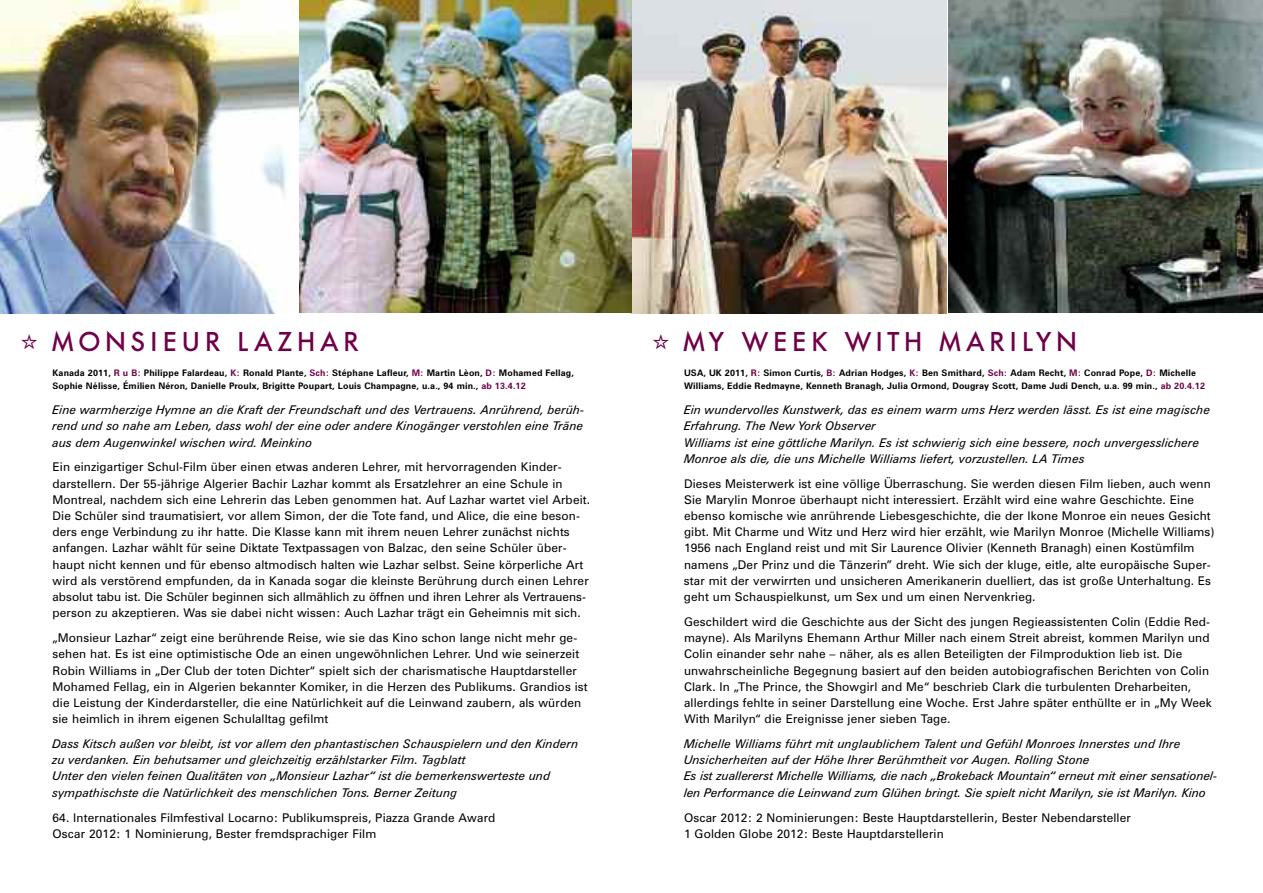
<style>
.page{position:relative;width:1263px;height:893px;background:#fff}
.page>*{position:absolute;margin:0;border:0;box-sizing:border-box;transform-origin:0 0}
.t1{font:500 27px "Futura BQ";letter-spacing:.17em;color:#6f0049}
.t2{font:12px/16.2px "Zurich BT";letter-spacing:.01em;color:#000}
.t3{font:italic 12px/16.2px "Zurich BT";color:#000}
.t4{font:700 9px/12.8px "Zurich BT";letter-spacing:.015em;color:#000}
.s1{color:#6f0049}
</style>
<div class="page">
<img style="left:948px;top:0;width:315px;height:313px">
<img style="left:300px;top:0;width:646px;height:313px">
<img style="left:0;top:0;width:298px;height:313px">
<h1 class="t1" style="left:52px;top:327px;width:308px">MONSIEUR LAZHAR</h1>
<p class="t4" style="left:53px;top:367px;width:523px">Kanada 2011, <span class="s1">R u B:</span> Philippe Falardeau, <span class="s1">K:</span> Ronald Plante, <span class="s1">Sch:</span> Stéphane Lafleur, <span class="s1">M:</span> Martin Lèon, <span class="s1">D:</span> Mohamed Fellag,<br>Sophie Nélisse, Émilien Néron, Danielle Proulx, Brigitte Poupart, Louis Champagne, u.a., 94 min., <span class="s1">ab 13.4.12</span></p>
<p class="t3" style="left:53px;top:403px;width:533px;text-align:justify">Eine warmherzige Hymne an die Kraft der Freundschaft und des Vertrauens. Anrührend, berüh&shy;rend und so nahe am Leben, dass wohl der eine oder andere Kinogänger verstohlen eine Träne aus dem Augenwinkel wischen wird. Meinkino</p>
<p class="t2" style="left:52px;top:460px;width:539px">Ein einzigartiger Schul-Film über einen etwas anderen Lehrer, mit hervorragenden Kinder&shy;darstellern. Der 55-jährige Algerier Bachir Lazhar kommt als Ersatzlehrer an eine Schule in Montreal, nachdem sich eine Lehrerin das Leben genommen hat. Auf Lazhar wartet viel Arbeit.<br>Die Schüler sind traumatisiert, vor allem Simon, der die Tote fand, und Alice, die eine beson&shy;ders enge Verbindung zu ihr hatte. Die Klasse kann mit ihrem neuen Lehrer zunächst nichts anfangen. Lazhar wählt für seine Diktate Textpassagen von Balzac, den seine Schüler über&shy;haupt nicht kennen und für ebenso altmodisch halten wie Lazhar selbst. Seine körperliche Art wird als verstörend empfunden, da in Kanada sogar die kleinste Berührung durch einen Lehrer absolut tabu ist. Die Schüler beginnen sich allmählich zu öffnen und ihren Lehrer als Vertrauens&shy;person zu akzeptieren. Was sie dabei nicht wissen: Auch Lazhar trägt ein Geheimnis mit sich.</p>
<p class="t2" style="left:52px;top:631px;width:537px">„Monsieur Lazhar“ zeigt eine berührende Reise, wie sie das Kino schon lange nicht mehr ge&shy;sehen hat. Es ist eine optimistische Ode an einen ungewöhnlichen Lehrer. Und wie seinerzeit Robin Williams in „Der Club der toten Dichter“ spielt sich der charismatische Hauptdarsteller Mohamed Fellag, ein in Algerien bekannter Komiker, in die Herzen des Publikums. Grandios ist die Leistung der Kinderdarsteller, die eine Natürlichkeit auf die Leinwand zaubern, als würden sie heimlich in ihrem eigenen Schulalltag gefilmt</p>
<p class="t3" style="left:52px;top:737px;width:527px">Dass Kitsch außen vor bleibt, ist vor allem den phantastischen Schauspielern und den Kindern zu verdanken. Ein behutsamer und gleichzeitig erzählstarker Film. Tagblatt<br>Unter den vielen feinen Qualitäten von „Monsieur Lazhar“ ist die bemerkenswerteste und sympathischste die Natürlichkeit des menschlichen Tons. Berner Zeitung</p>
<p class="t2" style="left:53px;top:810px;width:444px">64. Internationales Filmfestival Locarno: Publikumspreis, Piazza Grande Award<br>Oscar 2012: 1 Nominierung, Bester fremdsprachiger Film</p>
<h1 class="t1" style="left:683px;top:327px;width:395px">MY WEEK WITH MARILYN</h1>
<p class="t4" style="left:684px;top:367px;width:522px">USA, UK 2011, <span class="s1">R:</span> Simon Curtis, <span class="s1">B:</span> Adrian Hodges, <span class="s1">K:</span> Ben Smithard, <span class="s1">Sch:</span> Adam Recht, <span class="s1">M:</span> Conrad Pope, <span class="s1">D:</span> Michelle<br>Williams, Eddie Redmayne, Kenneth Branagh, Julia Ormond, Dougray Scott, Dame Judi Dench, u.a. 99 min., <span class="s1">ab 20.4.12</span></p>
<p class="t3" style="left:684px;top:403px;width:528px">Ein wundervolles Kunstwerk, das es einem warm ums Herz werden lässt. Es ist eine magische Erfahrung. The New York Observer<br>Williams ist eine göttliche Marilyn. Es ist schwierig sich eine bessere, noch unvergesslichere Monroe als die, die uns Michelle Williams liefert, vorzustellen. LA Times</p>
<p class="t2" style="left:684px;top:476px;width:532px">Dieses Meisterwerk ist eine völlige Überraschung. Sie werden diesen Film lieben, auch wenn Sie Marylin Monroe überhaupt nicht interessiert. Erzählt wird eine wahre Geschichte. Eine ebenso komische wie anrührende Liebesgeschichte, die der Ikone Monroe ein neues Gesicht gibt. Mit Charme und Witz und Herz wird hier erzählt, wie Marilyn Monroe (Michelle Williams)<br>1956 nach England reist und mit Sir Laurence Olivier (Kenneth Branagh) einen Kostümfilm namens „Der Prinz und die Tänzerin” dreht. Wie sich der kluge, eitle, alte europäische Super&shy;star mit der verwirrten und unsicheren Amerikanerin duelliert, das ist große Unterhaltung. Es geht um Schauspielkunst, um Sex und um einen Nervenkrieg.</p>
<p class="t2" style="left:684px;top:615px;width:529px">Geschildert wird die Geschichte aus der Sicht des jungen Regieassistenten Colin (Eddie Red&shy;mayne). Als Marilyns Ehemann Arthur Miller nach einem Streit abreist, kommen Marilyn und Colin einander sehr nahe – näher, als es allen Beteiligten der Filmproduktion lieb ist. Die unwahrscheinliche Begegnung basiert auf den beiden autobiografischen Berichten von Colin Clark. In „The Prince, the Showgirl and Me“ beschrieb Clark die turbulenten Dreharbeiten, allerdings fehlte in seiner Darstellung eine Woche. Erst Jahre später enthüllte er in „My Week With Marilyn“ die Ereignisse jener sieben Tage.</p>
<p class="t3" style="left:684px;top:737px;width:535px">Michelle Williams führt mit unglaublichem Talent und Gefühl Monroes Innerstes und Ihre Unsicherheiten auf der Höhe Ihrer Berühmtheit vor Augen. Rolling Stone<br>Es ist zuallererst Michelle Williams, die nach „Brokeback Mountain“ erneut mit einer sensationel&shy;len Performance die Leinwand zum Glühen bringt. Sie spielt nicht Marilyn, sie ist Marilyn. Kino</p>
<p class="t2" style="left:684px;top:810px;width:448px">Oscar 2012: 2 Nominierungen: Beste Hauptdarstellerin, Bester Nebendarsteller<br>1 Golden Globe 2012: Beste Hauptdarstellerin</p>
</div>
